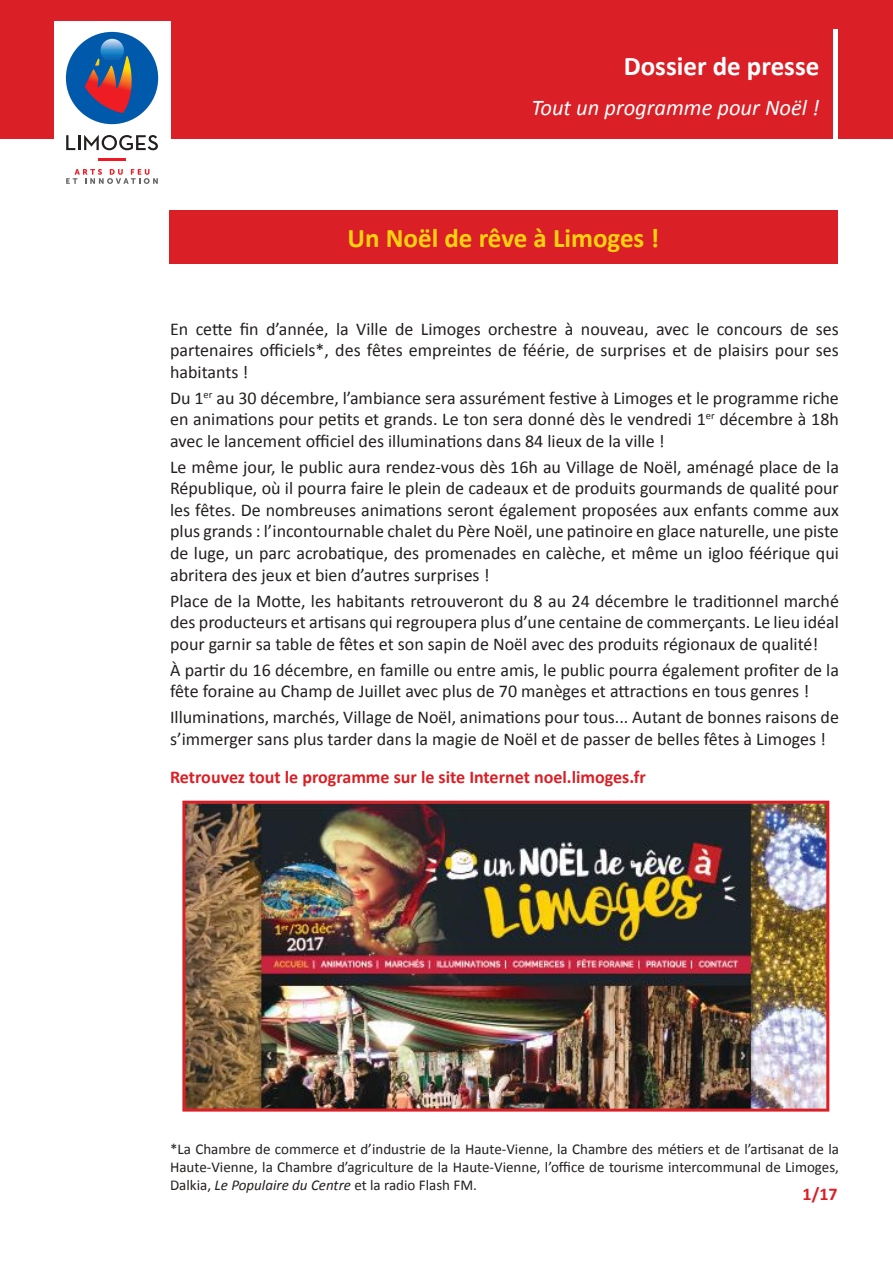
<style>
.page{position:relative;width:893px;height:1263px;background:#fff}
.page>*{position:absolute;margin:0;border:0;box-sizing:border-box;transform-origin:0 0}
.t1{font:700 27px "Calibri";color:#fed20f}
.t2{font:700 27px "Calibri";color:#fff}
.t3{font:italic 22.5px "Calibri";color:#fff}
.t4{font:18px/21.6px "Calibri";color:#241f1f;text-align:justify}
.t5{font:700 18px "Calibri";color:#da2026}
.t6{font:15px/18px "Calibri";color:#241f1f;text-align:justify}
.s1{font-style:italic}
</style>
<div class="page">
<div style="left:0;top:0;width:893px;height:139px;background:#da2026"></div>
<div style="left:54px;top:21px;width:116px;height:172px;background:#fff"></div>
<svg style="left:66px;top:169px;width:92px;height:15px"></svg>
<div style="left:66px;top:32px;width:92px;height:92px;background:#0059ab;border-radius:50%"></div>
<svg style="left:85px;top:56px;width:47px;height:57px"></svg>
<svg style="left:101px;top:39px;width:23px;height:23px"></svg>
<svg style="left:66px;top:135px;width:92px;height:15px"></svg>
<hr style="left:98px;top:158px;width:28px;height:3px;background:#ef1923">
<div style="left:833px;top:29px;width:5px;height:110px;background:#fff"></div>
<div style="left:169px;top:210px;width:669px;height:54px;background:#da2026"></div>
<img style="left:182px;top:801px;width:647px;height:310px">
<h1 class="t2" style="left:624px;top:47px;width:197px">Dossier de presse</h1>
<p class="t3" style="left:531px;top:92px;width:289px">Tout un programme pour Noël !</p>
<h1 class="t1" style="left:348px;top:219px;width:313px">Un Noël de rêve à Limoges !</h1>
<p class="t4" style="left:170px;top:317px;width:670px">En cette fin d’année, la Ville de Limoges orchestre à nouveau, avec le concours de ses partenaires officiels*, des fêtes empreintes de féérie, de surprises et de plaisirs pour ses habitants !</p>
<p class="t4" style="left:170px;top:386px;width:670px">Du 1<sup>er</sup> au 30 décembre, l’ambiance sera assurément festive à Limoges et le programme riche en animations pour petits et grands. Le ton sera donné dès le vendredi 1<sup>er</sup> décembre à 18h avec le lancement officiel des illuminations dans 84 lieux de la ville !</p>
<p class="t4" style="left:170px;top:455px;width:670px">Le même jour, le public aura rendez-vous dès 16h au Village de Noël, aménagé place de la République, où il pourra faire le plein de cadeaux et de produits gourmands de qualité pour les fêtes. De nombreuses animations seront également proposées aux enfants comme aux plus grands : l’incontournable chalet du Père Noël, une patinoire en glace naturelle, une piste de luge, un parc acrobatique, des promenades en calèche, et même un igloo féérique qui abritera des jeux et bien d’autres surprises !</p>
<p class="t4" style="left:170px;top:589px;width:670px">Place de la Motte, les habitants retrouveront du 8 au 24 décembre le traditionnel marché des producteurs et artisans qui regroupera plus d’une centaine de commerçants. Le lieu idéal pour garnir sa table de fêtes et son sapin de Noël avec des produits régionaux de qualité!</p>
<p class="t4" style="left:170px;top:658px;width:670px">À partir du 16 décembre, en famille ou entre amis, le public pourra également profiter de la fête foraine au Champ de Juillet avec plus de 70 manèges et attractions en tous genres !</p>
<p class="t4" style="left:170px;top:706px;width:670px">Illuminations, marchés, Village de Noël, animations pour tous... Autant de bonnes raisons de s’immerger sans plus tarder dans la magie de Noël et de passer de belles fêtes à Limoges !</p>
<p class="t5" style="left:170px;top:764px;width:477px">Retrouvez tout le programme sur le site Internet noel.limoges.fr</p>
<p class="t6" style="left:170px;top:1140px;width:670px">*La Chambre de commerce et d’industrie de la Haute-Vienne, la Chambre des métiers et de l’artisanat de la Haute-Vienne, la Chambre d’agriculture de la Haute-Vienne, l’office de tourisme intercommunal de Limoges, Dalkia, <span class="s1">Le Populaire du Centre</span> et la radio Flash FM.</p>
<p class="t5" style="left:803px;top:1181px;width:37px">1/17</p>
</div>
